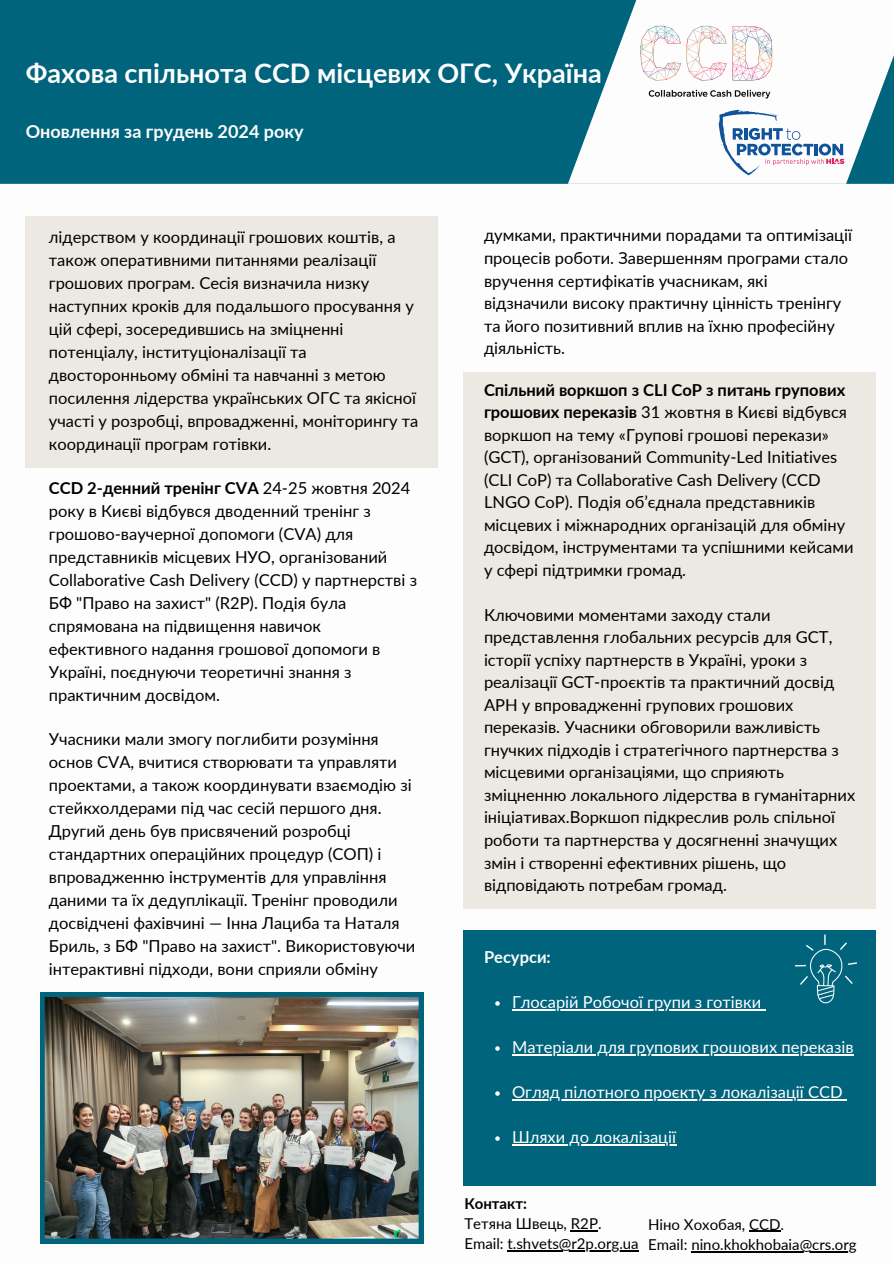
<style>
.page{position:relative;width:894px;height:1264px;background:#fff}
.page>*{position:absolute;margin:0;border:0;box-sizing:border-box;transform-origin:0 0}
.t1{font:700 27px "Lato";color:#fdfdfd}
.t2{font:700 18px "Lato";color:#fdfdfd}
.t3{font:16.5px/23px "Lato";color:#000}
.t4{font:16.5px "Lato";color:#fff}
.t5{font:700 16.5px "Lato";color:#fff}
.t6{font:15px "Lato";color:#000}
.t7{font:700 15px "Lato";color:#000}
.s1{font-weight:700}
</style>
<div class="page">
<div style="left:0;top:0;width:567px;height:184px;background:#00647d"></div>
<svg style="left:567px;top:0;width:326px;height:184px"></svg>
<img style="left:637px;top:21px;width:138px;height:81px">
<div style="left:25px;top:216px;width:412px;height:252px;background:#ece8e2"></div>
<svg style="left:718px;top:110px;width:126px;height:65px"></svg>
<div style="left:463px;top:372px;width:412px;height:536px;background:#ece8e2"></div>
<img style="left:40px;top:992px;width:383px;height:251px">
<div style="left:463px;top:929px;width:412px;height:256px;background:#00647d"></div>
<svg style="left:495px;top:1001px;width:4px;height:4px"></svg>
<hr style="left:512px;top:1009px;width:249px;height:1px;background:#fff">
<svg style="left:495px;top:1046px;width:4px;height:4px"></svg>
<hr style="left:512px;top:1054px;width:341px;height:1px;background:#fff">
<svg style="left:495px;top:1091px;width:4px;height:4px"></svg>
<hr style="left:512px;top:1099px;width:330px;height:1px;background:#fff">
<svg style="left:495px;top:1136px;width:4px;height:4px"></svg>
<hr style="left:512px;top:1144px;width:164px;height:1px;background:#fff">
<svg style="left:794px;top:934px;width:62px;height:69px"></svg>
<hr style="left:507px;top:1250px;width:131px;height:1px;background:#000">
<hr style="left:748px;top:1230px;width:32px;height:1px;background:#000">
<hr style="left:691px;top:1251px;width:165px;height:1px;background:#000">
<h2 class="t1" style="left:26px;top:56px;width:577px">Фахова спільнота CCD місцевих ОГС, Україна</h2>
<h3 class="t2" style="left:26px;top:120px;width:279px">Оновлення за грудень 2024 року</h3>
<p class="t3" style="left:49px;top:225px;width:371px">лідерством у координації грошових коштів, а також оперативними питаннями реалізації грошових програм. Сесія визначила низку наступних кроків для подальшого просування у цій сфері, зосередившись на зміцненні потенціалу, інституціоналізації та двосторонньому обміні та навчанні з метою посилення лідерства українських ОГС та якісної участі у розробці, впровадженні, моніторингу та координації програм готівки.</p>
<p class="t3" style="left:49px;top:476px;width:369px"><span class="s1">CCD 2-денний тренінг CVA</span> 24-25 жовтня 2024 року в Києві відбувся дводенний тренінг з грошово-ваучерної допомоги (CVA) для представників місцевих НУО, організований Collaborative Cash Delivery (CCD) у партнерстві з БФ "Право на захист" (R2P). Подія була спрямована на підвищення навичок ефективного надання грошової допомоги в Україні, поєднуючи теоретичні знання з практичним досвідом.</p>
<h1 class="t3" style="left:49px;top:726px;width:368px">Учасники мали змогу поглибити розуміння основ CVA, вчитися створювати та управляти проектами, а також координувати взаємодію зі стейкхолдерами під час сесій першого дня.<br>Другий день був присвячений розробці стандартних операційних процедур (СОП) і впровадженню інструментів для управління даними та їх дедуплікації. Тренінг проводили досвідчені фахівчині — Інна Лациба та Наталя Бриль, з БФ "Право на захист". Використовуючи інтерактивні підходи, вони сприяли обміну</h1>
<h3 class="t3" style="left:484px;top:224px;width:369px;line-height:22.5px">думками, практичними порадами та оптимізації процесів роботи. Завершенням програми стало вручення сертифікатів учасникам, які відзначили високу практичну цінність тренінгу та його позитивний вплив на їхню професійну діяльність.</h3>
<h3 class="t3" style="left:484px;top:378px;width:371px;line-height:22.5px"><span class="s1">Спільний воркшоп з CLI CoP з питань групових грошових переказів</span> 31 жовтня в Києві відбувся воркшоп на тему «Групові грошові перекази» (GCT), організований Community-Led Initiatives (CLI CoP) та Collaborative Cash Delivery (CCD LNGO CoP). Подія об’єднала представників місцевих і міжнародних організацій для обміну досвідом, інструментами та успішними кейсами у сфері підтримки громад.</h3>
<h3 class="t3" style="left:484px;top:603px;width:372px;line-height:22.5px">Ключовими моментами заходу стали представлення глобальних ресурсів для GCT, історії успіху партнерств в Україні, уроки з реалізації GCT-проєктів та практичний досвід APH у впровадженні групових грошових переказів. Учасники обговорили важливість гнучких підходів і стратегічного партнерства з місцевими організаціями, що сприяють зміцненню локального лідерства в гуманітарних ініціативах.Воркшоп підкреслив роль спільної роботи та партнерства у досягненні значущих змін і створенні ефективних рішень, що відповідають потребам громад.</h3>
<h3 class="t5" style="left:484px;top:946px;width:68px">Ресурси:</h3>
<h3 class="t4" style="left:512px;top:991px;width:250px">Глосарій Робочої групи з готівки</h3>
<p class="t4" style="left:512px;top:1036px;width:343px">Матеріали для групових грошових переказів</p>
<h2 class="t4" style="left:512px;top:1081px;width:332px">Огляд пілотного проєкту з локалізації CCD</h2>
<p class="t4" style="left:512px;top:1126px;width:166px">Шляхи до локалізації</p>
<p class="t7" style="left:464px;top:1193px;width:64px">Контакт:</p>
<p class="t6" style="left:464px;top:1213px;width:139px">Тетяна Швець, R2P.</p>
<p class="t6" style="left:464px;top:1234px;width:176px">Email: t.shvets@r2p.org.ua</p>
<p class="t6" style="left:648px;top:1214px;width:137px">Ніно Хохобая, CCD.</p>
<p class="t6" style="left:648px;top:1235px;width:210px">Email: nino.khokhobaia@crs.org</p>
</div>
